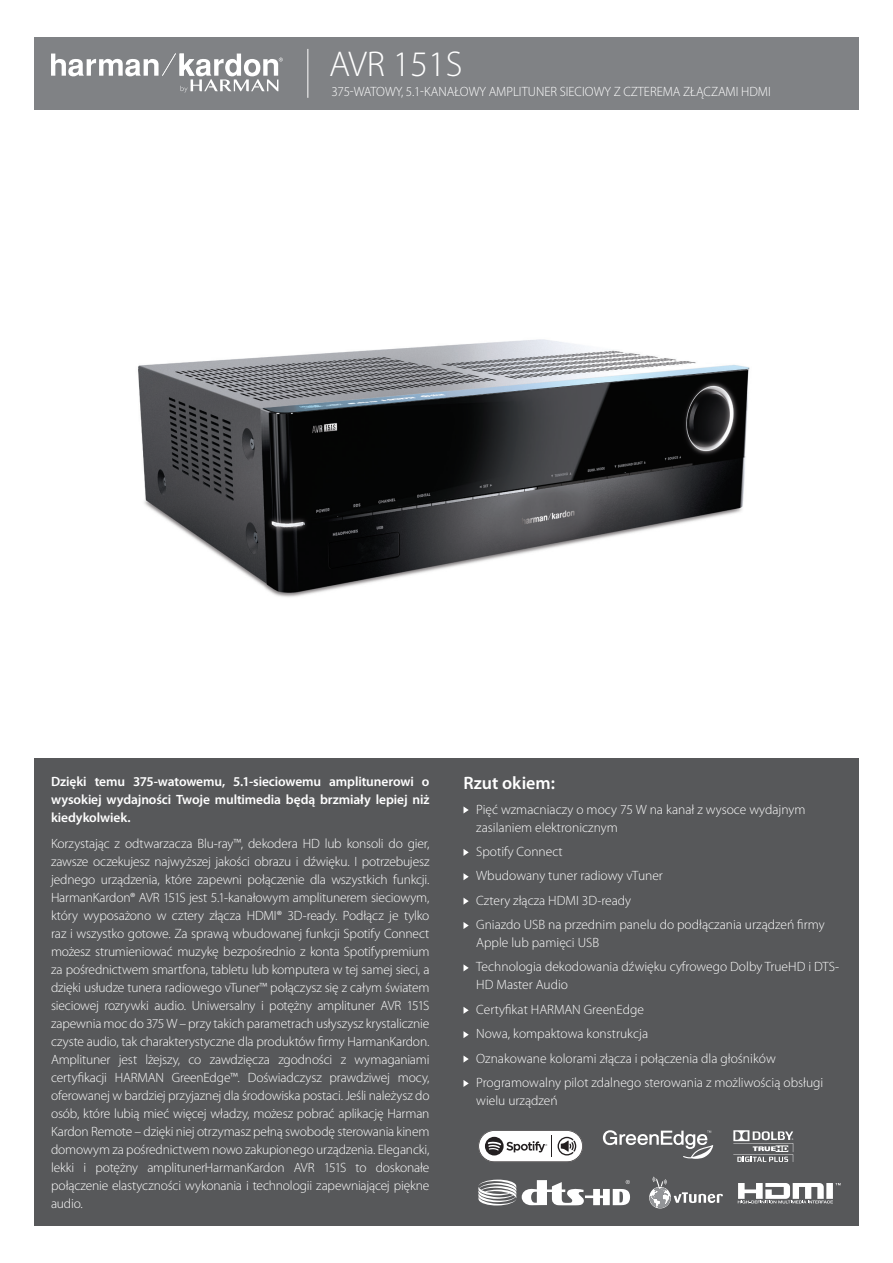
<style>
.page{position:relative;width:893px;height:1263px;background:#fff}
.page>*{position:absolute;margin:0;border:0;box-sizing:border-box;transform-origin:0 0}
.t1{font:300 36px "Myriad Pro";color:#fff}
.t2{font:600 18px "Myriad Pro";color:#fff}
.t3{font:300 13.5px/18px "Myriad Pro";color:#fff}
.t4{font:600 13.5px/18px "Myriad Pro";letter-spacing:-.01em;color:#fff;text-align:justify}
</style>
<div class="page">
<div style="left:34px;top:759px;width:825px;height:467px;background:#57585a"></div>
<svg style="left:463px;top:806px;width:6px;height:7px"></svg>
<svg style="left:463px;top:849px;width:6px;height:7px"></svg>
<svg style="left:463px;top:873px;width:6px;height:7px"></svg>
<svg style="left:463px;top:897px;width:6px;height:8px"></svg>
<svg style="left:463px;top:922px;width:6px;height:7px"></svg>
<svg style="left:463px;top:964px;width:6px;height:7px"></svg>
<svg style="left:463px;top:1007px;width:6px;height:7px"></svg>
<svg style="left:463px;top:1031px;width:6px;height:7px"></svg>
<svg style="left:463px;top:1055px;width:6px;height:7px"></svg>
<svg style="left:463px;top:1080px;width:6px;height:7px"></svg>
<div style="left:34px;top:37px;width:825px;height:72px;background:#808285"></div>
<hr style="left:307px;top:49px;width:1px;height:49px;background:#fff">
<img style="left:138px;top:339px;width:612px;height:258px">
<svg style="left:478px;top:1130px;width:105px;height:32px;background:#c4c4c4"></svg>
<svg style="left:603px;top:1130px;width:110px;height:29px"></svg>
<svg style="left:733px;top:1130px;width:60px;height:32px"></svg>
<svg style="left:478px;top:1179px;width:38px;height:26px"></svg>
<svg style="left:522px;top:1180px;width:108px;height:25px"></svg>
<svg style="left:649px;top:1176px;width:74px;height:33px"></svg>
<svg style="left:738px;top:1183px;width:103px;height:20px"></svg>
<svg style="left:51px;top:53px;width:232px;height:40px"></svg>
<h1 class="t1" style="left:329px;top:44px;width:135px">AVR 151S</h1>
<p class="t3" style="left:331px;top:83px;width:441px">375-WATOWY, 5.1-KANAŁOWY AMPLITUNER SIECIOWY Z CZTEREMA ZŁĄCZAMI HDMI</p>
<p class="t4" style="left:51px;top:772px;width:380px">Dzięki temu 375-watowemu, 5.1-sieciowemu amplitunerowi o wysokiej wydajności Twoje multimedia będą brzmiały lepiej niż kiedykolwiek.</p>
<p class="t3" style="left:51px;top:835px;width:380px;text-align:justify">Korzystając z odtwarzacza Blu-ray™, dekodera HD lub konsoli do gier, zawsze oczekujesz najwyższej jakości obrazu i dźwięku. I potrzebujesz jednego urządzenia, które zapewni połączenie dla wszystkich funkcji.<br>HarmanKardon® AVR 151S jest 5.1-kanałowym amplitunerem sieciowym, który wyposażono w cztery złącza HDMI® 3D-ready. Podłącz je tylko raz i wszystko gotowe. Za sprawą wbudowanej funkcji Spotify Connect możesz strumieniować muzykę bezpośrednio z konta Spotifypremium za pośrednictwem smartfona, tabletu lub komputera w tej samej sieci, a dzięki usłudze tunera radiowego vTuner™ połączysz się z całym światem sieciowej rozrywki audio. Uniwersalny i potężny amplituner AVR 151S zapewnia moc do 375 W – przy takich parametrach usłyszysz krystalicznie czyste audio, tak charakterystyczne dla produktów firmy HarmanKardon.<br>Amplituner jest lżejszy, co zawdzięcza zgodności z wymaganiami certyfikacji HARMAN GreenEdge™. Doświadczysz prawdziwej mocy, oferowanej w bardziej przyjaznej dla środowiska postaci. Jeśli należysz do osób, które lubią mieć więcej władzy, możesz pobrać aplikację Harman Kardon Remote – dzięki niej otrzymasz pełną swobodę sterowania kinem domowym za pośrednictwem nowo zakupionego urządzenia. Elegancki, lekki i potężny amplitunerHarmanKardon AVR 151S to doskonałe połączenie elastyczności wykonania i technologii zapewniającej piękne audio.</p>
<h2 class="t2" style="left:463px;top:773px;width:93px">Rzut okiem:</h2>
<p class="t3" style="left:476px;top:800px;width:331px">Pięć wzmacniaczy o mocy 75 W na kanał z wysoce wydajnym zasilaniem elektronicznym</p>
<p class="t3" style="left:476px;top:839px;width:350px;line-height:24.5px">Spotify Connect<br>Wbudowany tuner radiowy vTuner<br>Cztery złącza HDMI 3D-ready<br>Gniazdo USB na przednim panelu do podłączania urządzeń firmy</p>
<p class="t3" style="left:476px;top:930px;width:364px;line-height:24.5px">Apple lub pamięci USB<br>Technologia dekodowania dźwięku cyfrowego Dolby TrueHD i DTS-</p>
<p class="t3" style="left:476px;top:973px;width:349px;line-height:24.5px">HD Master Audio<br>Certyfikat HARMAN GreenEdge<br>Nowa, kompaktowa konstrukcja<br>Oznakowane kolorami złącza i połączenia dla głośników Programowalny pilot zdalnego sterowania z możliwością obsługi</p>
<p class="t3" style="left:476px;top:1092px;width:83px">wielu urządzeń</p>
</div>
